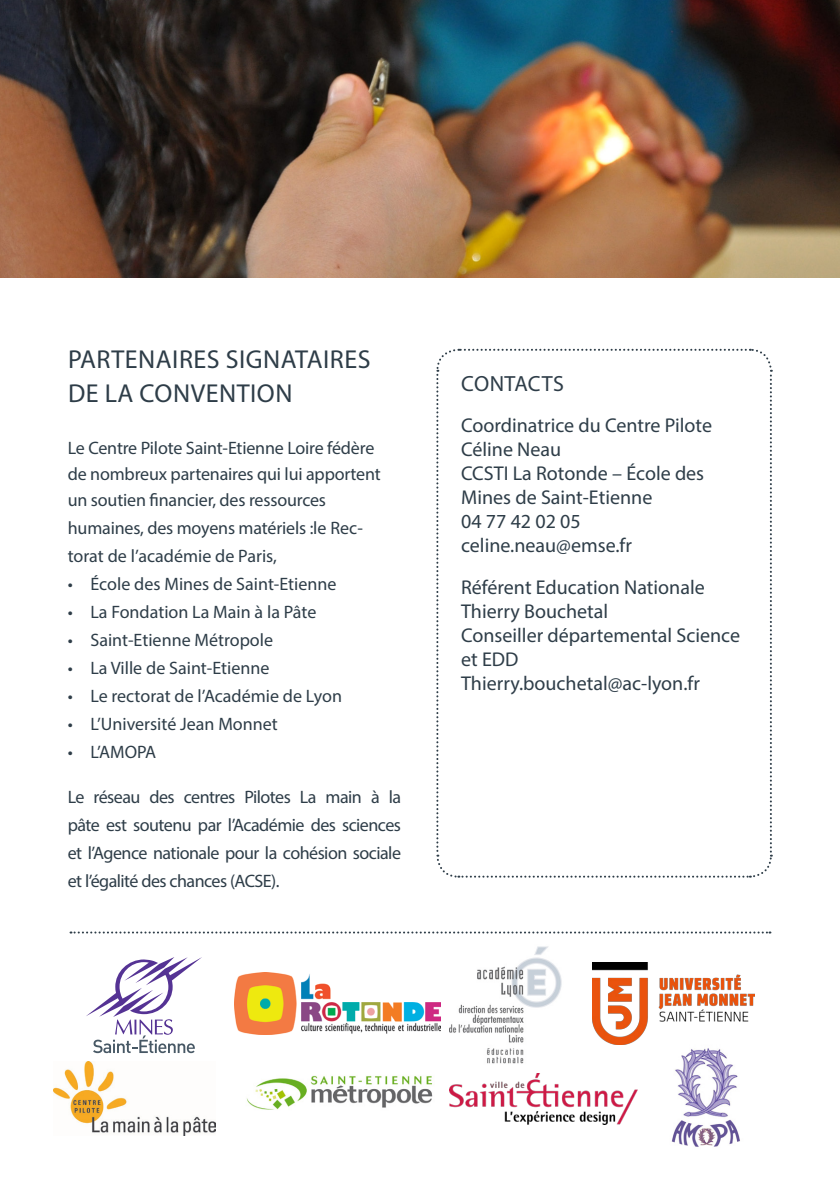
<style>
.page{position:relative;width:840px;height:1191px;background:#fff}
.page>*{position:absolute;margin:0;border:0;box-sizing:border-box;transform-origin:0 0}
.Chapeau{font:26px/34px "Myriad Pro";letter-spacing:.02em;color:#2e3d48}
.t1{font:22px "Myriad Pro";letter-spacing:.015em;color:#2e3d48}
.t2{font:20px/24px "Myriad Pro";color:#2e3d48}
.Chapeau-2{font:18px/28px "Myriad Pro";letter-spacing:-.01em;color:#2e3d48}
</style>
<div class="page">
<svg style="left:70px;top:931px;width:700px;height:2px"></svg>
<img style="left:53px;top:1061px;width:163px;height:74px">
<svg style="left:436px;top:348px;width:336px;height:530px"></svg>
<svg style="left:86px;top:957px;width:116px;height:96px"></svg>
<img style="left:671px;top:1048px;width:69px;height:99px">
<img style="left:592px;top:962px;width:161px;height:83px">
<img style="left:449px;top:946px;width:113px;height:118px">
<img style="left:246px;top:1075px;width:187px;height:35px">
<img style="left:234px;top:972px;width:206px;height:62px">
<img style="left:0;top:0;width:839px;height:278px">
<img style="left:449px;top:1073px;width:188px;height:51px">
<p class="Chapeau" style="left:68px;top:341px;width:304px">PARTENAIRES SIGNATAIRES<br>DE LA CONVENTION</p>
<p class="Chapeau-2" style="left:68px;top:434px;width:314px;line-height:26px">Le Centre Pilote Saint-Etienne Loire fédère de nombreux partenaires qui lui apportent un soutien financier, des ressources</p>
<p class="Chapeau-2" style="left:68px;top:513px;width:296px">humaines, des moyens matériels :le Rec&shy;torat de l’académie de Paris,</p>
<p class="Chapeau-2" style="left:68px;top:569px;width:270px">• École des Mines de Saint-Etienne</p>
<p class="Chapeau-2" style="left:68px;top:597px;width:250px">• La Fondation La Main à la Pâte</p>
<p class="Chapeau-2" style="left:68px;top:625px;width:207px">• Saint-Etienne Métropole</p>
<p class="Chapeau-2" style="left:68px;top:653px;width:203px">• La Ville de Saint-Etienne</p>
<p class="Chapeau-2" style="left:68px;top:681px;width:276px">• Le rectorat de l’Académie de Lyon</p>
<p class="Chapeau-2" style="left:68px;top:709px;width:211px">• L’Université Jean Monnet</p>
<p class="Chapeau-2" style="left:68px;top:737px;width:90px">• L’AMOPA</p>
<p class="Chapeau-2" style="left:68px;top:782px;width:334px;text-align:justify">Le réseau des centres Pilotes La main à la pâte est soutenu par l’Académie des sciences et l’Agence nationale pour la cohésion sociale et l’égalité des chances (ACSE).</p>
<p class="t1" style="left:461px;top:370px;width:104px">CONTACTS</p>
<p class="t2" style="left:461px;top:413px;width:252px">Coordinatrice du Centre Pilote<br>Céline Neau<br>CCSTI La Rotonde – École des<br>Mines de Saint-Etienne<br>04 77 42 02 05 celine.neau@emse.fr</p>
<p class="t2" style="left:461px;top:574px;width:280px">Référent Education Nationale<br>Thierry Bouchetal<br>Conseiller départemental Science et EDD<br>Thierry.bouchetal@ac-lyon.fr</p>
</div>
